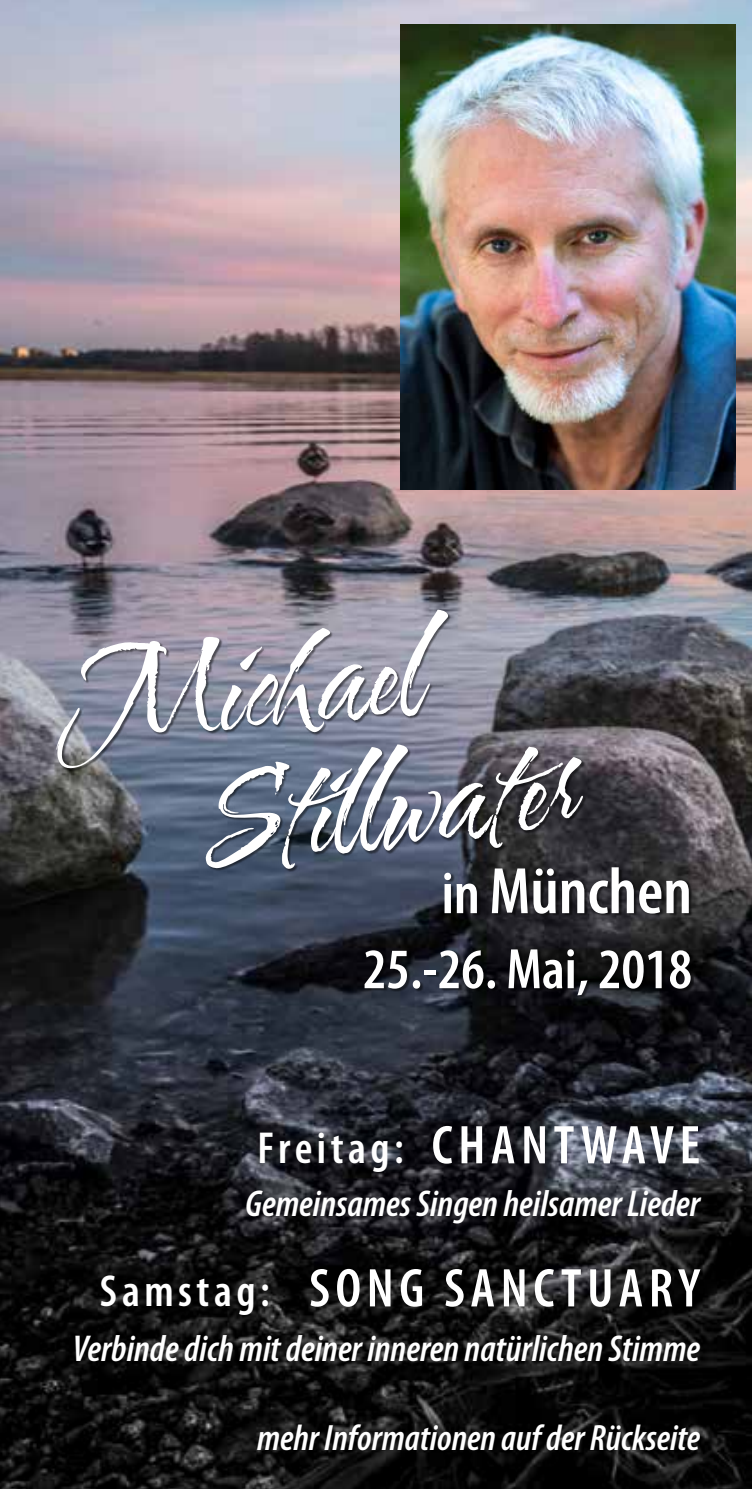
<style>
.page{position:relative;width:752px;height:1489px;background:#fff}
.page>*{position:absolute;margin:0;border:0;box-sizing:border-box;transform-origin:0 0}
.t1{font:123px/130.2px "Water Brush ROB";color:#fff}
.t2{font:600 condensed 66.25px "Myriad Pro";color:#fff}
.t3{font:600 condensed 57.5px "Myriad Pro";color:#fff}
.t4{font:600 condensed 55px "Myriad Pro";letter-spacing:.1em;color:#fff}
.t5{font:italic 600 condensed 37.5px "Myriad Pro";color:#fff}
.t6{font:italic 600 condensed 36.75px "Myriad Pro";color:#fff}
.s1{font-size:59.75px}
.s2{font-size:45px}
</style>
<div class="page">
<img style="left:0;top:0;width:751px;height:1488px">
<img style="left:400px;top:24px;width:334px;height:465px">
<div style="left:365px;top:869px;width:328px;height:129px;background:#000;opacity:.51"></div>
<div style="left:58px;top:611px;width:528px;height:261px;background:#000;opacity:.51"></div>
<h1 class="t1" style="left:184px;top:636px;width:371px;text-indent:-136px;rotate:-6deg">Michael<br>Stillwater</h1>
<h2 class="t2" style="left:441px;top:855px;width:252px"><span class="s1">in</span> München</h2>
<h3 class="t3" style="left:363px;top:937px;width:330px">25.-26. Mai, 2018</h3>
<h3 class="t4" style="left:257px;top:1114px;width:444px"><span class="s2">Freitag:</span> CHANTWAVE</h3>
<p class="t5" style="left:245px;top:1183px;width:456px">Gemeinsames Singen heilsamer Lieder</p>
<h3 class="t4" style="left:100px;top:1257px;width:601px"><span class="s2">Samstag:</span> SONG SANCTUARY</h3>
<p class="t5" style="left:72px;top:1328px;width:629px">Verbinde dich mit deiner inneren natürlichen Stimme</p>
<p class="t6" style="left:257px;top:1418px;width:444px">mehr Informationen auf der Rückseite</p>
</div>
